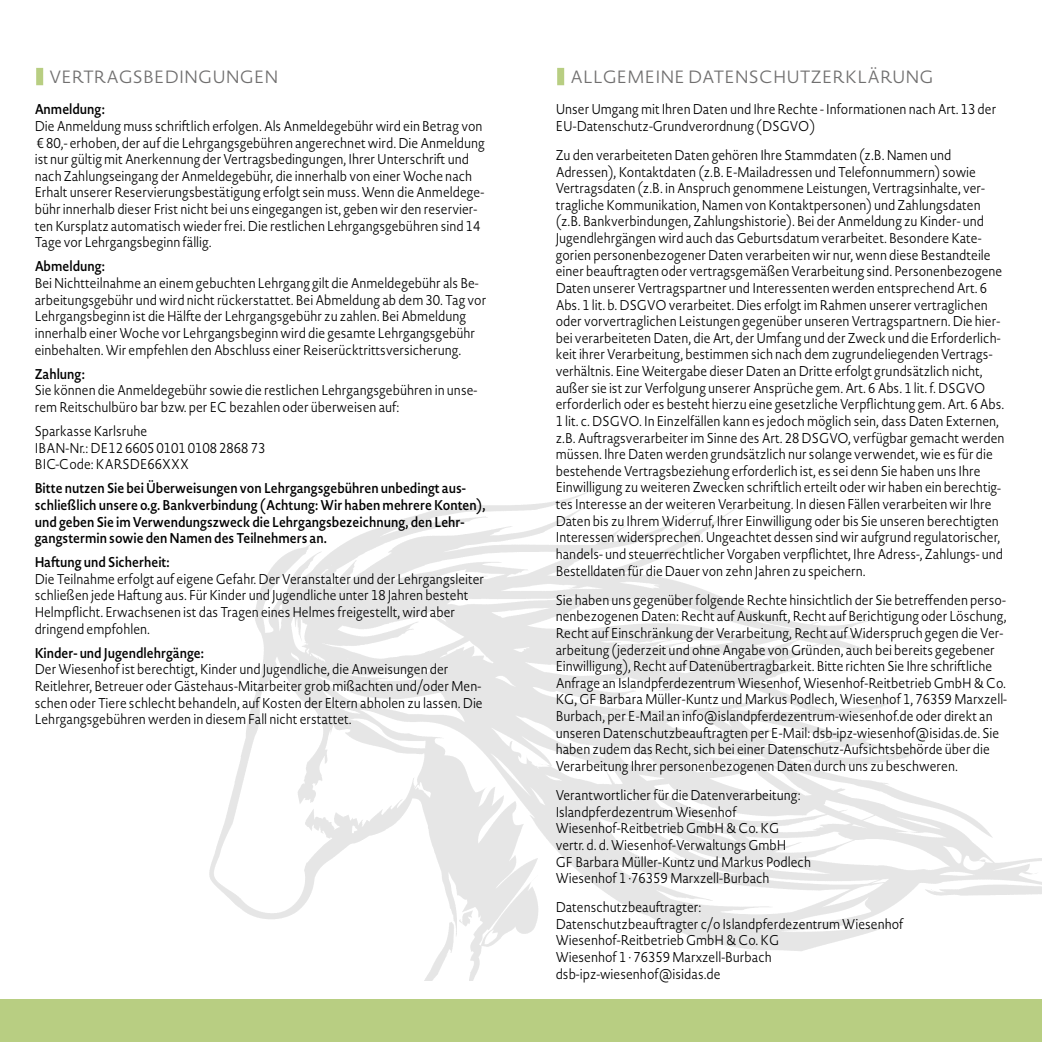
<style>
.page{position:relative;width:1042px;height:1042px;background:#fff}
.page>*{position:absolute;margin:0;border:0;box-sizing:border-box;transform-origin:0 0}
.t1{font:300 17.5px "Novel Sans Pro";color:#706f6f}
.t2{font:300 14px/16.6px "Novel Sans Pro";color:#000;scale:.9 1}
.t3{font:600 14px/16.6px "Novel Sans Pro";color:#000;scale:.9 1}
</style>
<div class="page">
<div style="left:0;top:999px;width:1042px;height:43px;background:#b8ce82"></div>
<img style="left:209px;top:486px;width:833px;height:494px">
<div style="left:36px;top:68px;width:7px;height:17px;background:#b8ce82"></div>
<div style="left:557px;top:68px;width:7px;height:17px;background:#b8ce82"></div>
<p class="t1" style="left:50px;top:65px;width:230px">VERTRAGSBEDINGUNGEN</p>
<p class="t3" style="left:35px;top:101px;width:79px">Anmeldung:</p>
<p class="t2" style="left:35px;top:118px;width:502px">Die Anmeldung muss schriftlich erfolgen. Als Anmeldegebühr wird ein Betrag von € 80,- erhoben, der auf die Lehrgangsgebühren angerechnet wird. Die Anmeldung ist nur gültig mit Anerkennung der Vertragsbedingungen, Ihrer Unterschrift und nach Zahlungseingang der Anmeldegebühr, die innerhalb von einer Woche nach Erhalt unserer Reservierungsbestätigung erfolgt sein muss. Wenn die Anmeldege&shy;bühr innerhalb dieser Frist nicht bei uns eingegangen ist, geben wir den reservier&shy;ten Kursplatz automatisch wieder frei. Die restlichen Lehrgangsgebühren sind 14<br>Tage vor Lehrgangsbeginn fällig.</p>
<p class="t3" style="left:35px;top:258px;width:80px">Abmeldung:</p>
<p class="t2" style="left:35px;top:275px;width:503px">Bei Nichtteilnahme an einem gebuchten Lehrgang gilt die Anmeldegebühr als Be&shy;arbeitungsgebühr und wird nicht rückerstattet. Bei Abmeldung ab dem 30. Tag vor Lehrgangsbeginn ist die Hälfte der Lehrgangsgebühr zu zahlen. Bei Abmeldung innerhalb einer Woche vor Lehrgangsbeginn wird die gesamte Lehrgangsgebühr einbehalten. Wir empfehlen den Abschluss einer Reiserücktrittsversicherung.</p>
<p class="t3" style="left:35px;top:365px;width:57px">Zahlung:</p>
<p class="t2" style="left:35px;top:382px;width:493px">Sie können die Anmeldegebühr sowie die restlichen Lehrgangsgebühren in unse&shy;rem Reitschulbüro bar bzw. per EC bezahlen oder überweisen auf:</p>
<p class="t2" style="left:35px;top:423px;width:258px">Sparkasse Karlsruhe<br>IBAN-Nr.: DE12 6605 0101 0108 2868 73<br>BIC-Code: KARSDE66XXX</p>
<p class="t3" style="left:35px;top:480px;width:502px">Bitte nutzen Sie bei Überweisungen von Lehrgangsgebühren unbedingt aus&shy;schließlich unsere o.g. Bankverbindung (Achtung: Wir haben mehrere Konten), und geben Sie im Verwendungszweck die Lehrgangsbezeichnung, den Lehr&shy;gangstermin sowie den Namen des Teilnehmers an.</p>
<p class="t3" style="left:35px;top:554px;width:151px">Haftung und Sicherheit:</p>
<p class="t2" style="left:35px;top:570px;width:501px">Die Teilnahme erfolgt auf eigene Gefahr. Der Veranstalter und der Lehrgangsleiter schließen jede Haftung aus. Für Kinder und Jugendliche unter 18 Jahren besteht Helmpflicht. Erwachsenen ist das Tragen eines Helmes freigestellt, wird aber dringend empfohlen.</p>
<p class="t3" style="left:35px;top:644px;width:190px">Kinder- und Jugendlehrgänge:</p>
<p class="t2" style="left:35px;top:661px;width:499px">Der Wiesenhof ist berechtigt, Kinder und Jugendliche, die Anweisungen der Reitlehrer, Betreuer oder Gästehaus-Mitarbeiter grob mißachten und/oder Men&shy;schen oder Tiere schlecht behandeln, auf Kosten der Eltern abholen zu lassen. Die Lehrgangsgebühren werden in diesem Fall nicht erstattet.</p>
<p class="t1" style="left:570px;top:65px;width:365px">ALLGEMEINE DATENSCHUTZERKLÄRUNG</p>
<p class="t2" style="left:556px;top:101px;width:491px">Unser Umgang mit Ihren Daten und Ihre Rechte - Informationen nach Art. 13 der<br>EU-Datenschutz-Grundverordnung (DSGVO)</p>
<p class="t2" style="left:556px;top:147px;width:500px">Zu den verarbeiteten Daten gehören Ihre Stammdaten (z.B. Namen und Adressen), Kontaktdaten (z.B. E-Mailadressen und Telefonnummern) sowie Vertragsdaten (z.B. in Anspruch genommene Leistungen, Vertragsinhalte, ver&shy;tragliche Kommunikation, Namen von Kontaktpersonen) und Zahlungsdaten (z.B. Bankverbindungen, Zahlungshistorie). Bei der Anmeldung zu Kinder- und Jugendlehrgängen wird auch das Geburtsdatum verarbeitet. Besondere Kate&shy;gorien personenbezogener Daten verarbeiten wir nur, wenn diese Bestandteile einer beauftragten oder vertragsgemäßen Verarbeitung sind. Personenbezogene Daten unserer Vertragspartner und Interessenten werden entsprechend Art. 6<br>Abs. 1 lit. b. DSGVO verarbeitet. Dies erfolgt im Rahmen unserer vertraglichen oder vorvertraglichen Leistungen gegenüber unseren Vertragspartnern. Die hier&shy;bei verarbeiteten Daten, die Art, der Umfang und der Zweck und die Erforderlich&shy;keit ihrer Verarbeitung, bestimmen sich nach dem zugrundeliegenden Vertrags&shy;verhältnis. Eine Weitergabe dieser Daten an Dritte erfolgt grundsätzlich nicht, außer sie ist zur Verfolgung unserer Ansprüche gem. Art. 6 Abs. 1 lit. f. DSGVO erforderlich oder es besteht hierzu eine gesetzliche Verpflichtung gem. Art. 6 Abs.<br>1 lit. c. DSGVO. In Einzelfällen kann es jedoch möglich sein, dass Daten Externen, z.B. Auftragsverarbeiter im Sinne des Art. 28 DSGVO, verfügbar gemacht werden müssen. Ihre Daten werden grundsätzlich nur solange verwendet, wie es für die bestehende Vertragsbeziehung erforderlich ist, es sei denn Sie haben uns Ihre Einwilligung zu weiteren Zwecken schriftlich erteilt oder wir haben ein berechtig&shy;tes Interesse an der weiteren Verarbeitung. In diesen Fällen verarbeiten wir Ihre Daten bis zu Ihrem Widerruf, Ihrer Einwilligung oder bis Sie unseren berechtigten Interessen widersprechen. Ungeachtet dessen sind wir aufgrund regulatorischer, handels- und steuerrechtlicher Vorgaben verpflichtet, Ihre Adress-, Zahlungs- und Bestelldaten für die Dauer von zehn Jahren zu speichern.</p>
<p class="t2" style="left:556px;top:591px;width:503px">Sie haben uns gegenüber folgende Rechte hinsichtlich der Sie betreffenden perso&shy;nenbezogenen Daten: Recht auf Auskunft, Recht auf Berichtigung oder Löschung, Recht auf Einschränkung der Verarbeitung, Recht auf Widerspruch gegen die Ver&shy;arbeitung (jederzeit und ohne Angabe von Gründen, auch bei bereits gegebener Einwilligung), Recht auf Datenübertragbarkeit. Bitte richten Sie Ihre schriftliche Anfrage an Islandpferdezentrum Wiesenhof, Wiesenhof-Reitbetrieb GmbH &amp; Co.<br>KG, GF Barbara Müller-Kuntz und Markus Podlech, Wiesenhof 1, 76359 Marxzell-Burbach, per E-Mail an info@islandpferdezentrum-wiesenhof.de oder direkt an unseren Datenschutzbeauftragten per E-Mail: dsb-ipz-wiesenhof@isidas.de. Sie haben zudem das Recht, sich bei einer Datenschutz-Aufsichtsbehörde über die Verarbeitung Ihrer personenbezogenen Daten durch uns zu beschweren.</p>
<p class="t2" style="left:556px;top:787px;width:285px">Verantwortlicher für die Datenverarbeitung:<br>Islandpferdezentrum Wiesenhof Wiesenhof-Reitbetrieb GmbH &amp; Co. KG vertr. d. d. Wiesenhof-Verwaltungs GmbH<br>GF Barbara Müller-Kuntz und Markus Podlech Wiesenhof 1 ·76359 Marxzell-Burbach</p>
<p class="t2" style="left:556px;top:899px;width:388px">Datenschutzbeauftragter:<br>Datenschutzbeauftragter c/o Islandpferdezentrum Wiesenhof Wiesenhof-Reitbetrieb GmbH &amp; Co. KG<br>Wiesenhof 1 · 76359 Marxzell-Burbach dsb-ipz-wiesenhof@isidas.de</p>
</div>
